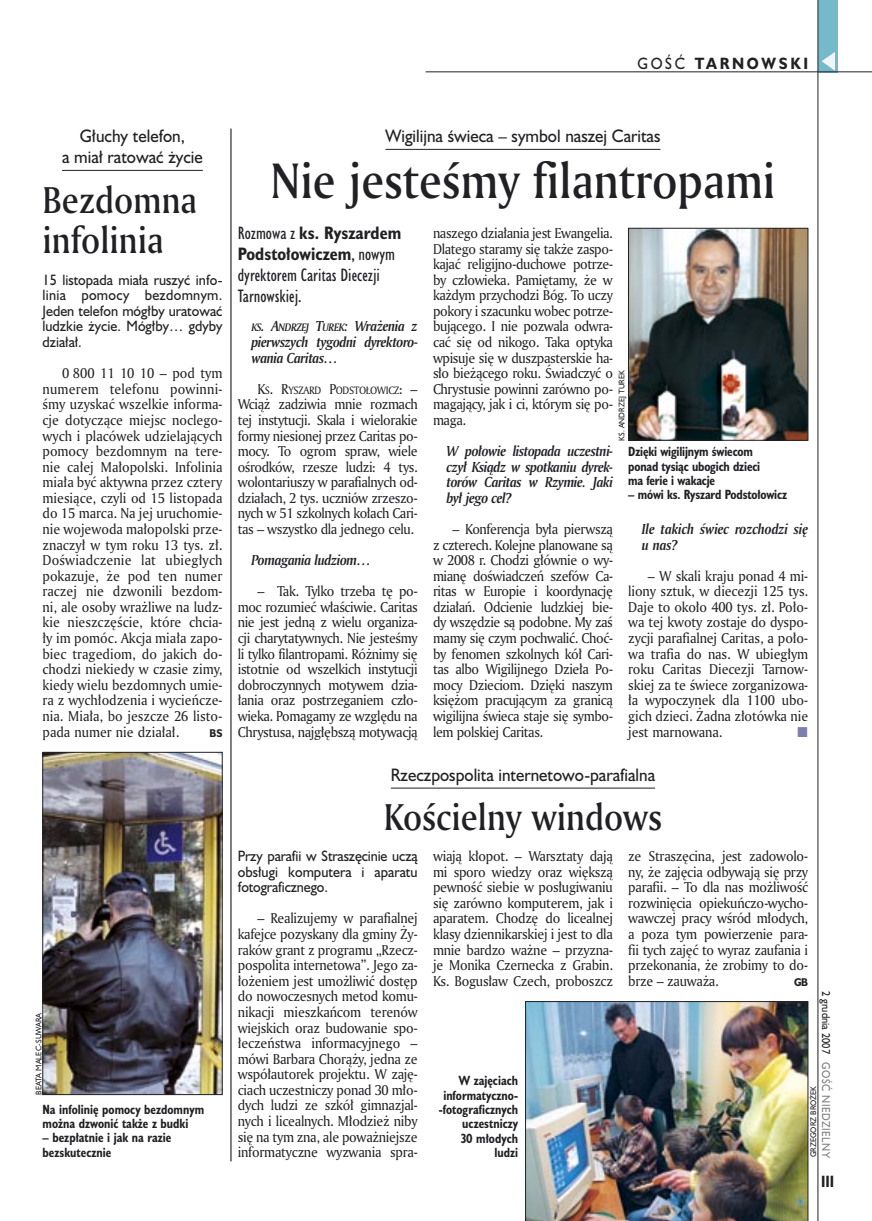
<style>
.page{position:relative;width:872px;height:1221px;background:#fff}
.page>*{position:absolute;margin:0;border:0;box-sizing:border-box;transform-origin:0 0}
._05a_tytyl_AmMd_32_pt{font:48px "Amerigo Md PL";color:#212125;scale:.9 1}
._05-9_tytyl_AmMd_24_pt{font:36px/40.5px "Amerigo Md PL";color:#212125;scale:.9 1}
._04-3_nadtytul_lokal{font:16.5px/21px "Humanst 521 PL";color:#212125;text-align:center;scale:.94 1}
._06-4_lead_lokal_HuCn_11_pt{font:16.5px/21px "Humanst 521 Cn PL";color:#212125}
._15b_temat_prawo{font:700 15px "Humanst 521 PL";letter-spacing:.2em;color:#212125;scale:.9 1}
._17_pagina_prawa{font:700 15px "Humanst 521 Cn PL";color:#212125;scale:.94 1}
._07_wywiad_pytanie{font:italic 700 13.95px/15.6px "Amerigo PL";letter-spacing:-.03em;color:#212125;text-align:justify;scale:.94 1}
._07_wywiad_pytanie-2{font:italic 700 13.95px/15.6px "Amerigo PL";letter-spacing:-.01em;color:#212125;scale:.94 1}
._01_body_tekst{font:13.8px/15.6px "Amerigo PL";letter-spacing:-.02em;color:#212125;text-align:justify;scale:.94 1}
._06-5_lead_lokal_maly_Hu_9_pt{font:13.8px/15.6px "Humanst 521 PL";color:#212125;text-align:justify;scale:.94 1}
._09_podpis_zdjecia_HuCnB{font:700 12.3px/14.4px "Humanst 521 Cn PL";color:#212125;scale:.94 1}
._19a_data_prawa_GOSC{font:10.5px "Humanst 521 PL";letter-spacing:.05em;color:#7f7f83;scale:.9 1}
._19_data_prawa{font:10.5px "Humanst 521 PL";color:#212125;scale:.9 1}
._01_body_tekst-2{font:10.35px "Amerigo PL";letter-spacing:-.04em;color:#212125;scale:.94 1}
._01_body_tekst-3{font:700 10.35px "Humanst 521 PL";color:#212125;scale:.9 1}
._09a_autor_zdjecia_Hu_5_pt{font:7.5px "Humanst 521 PL";color:#212125;scale:.94 1}
.s1{font-weight:400}
.s2{font-weight:700}
.s3{font-size:10.5px}
.s4{font-size:13.8px}
</style>
<div class="page">
<div style="left:818px;top:0;width:19px;height:72px;background:#75baca"></div>
<svg style="left:821px;top:52px;width:14px;height:19px"></svg>
<hr style="left:425px;top:72px;width:447px;height:1px;background:#212125">
<hr style="left:817px;top:0;width:1px;height:1220px;background:#212125">
<hr style="left:62px;top:170px;width:141px;height:1px;background:#212125">
<img style="left:45px;top:754px;width:175px;height:338px">
<div style="left:43px;top:752px;width:179px;height:342px;border:1px solid #212125"></div>
<img style="left:630px;top:230px;width:176px;height:208px">
<div style="left:628px;top:228px;width:180px;height:212px;border:1px solid #212125"></div>
<img style="left:525px;top:1001px;width:283px;height:219px">
<hr style="left:231px;top:129px;width:1px;height:1032px;background:#000">
<hr style="left:391px;top:787px;width:264px;height:1px;background:#212125">
<hr style="left:385px;top:149px;width:275px;height:1px;background:#212125">
<p class="_15b_temat_prawo" style="left:637px;top:53px;width:191px"><span class="s1">GOŚĆ</span> TARNOWSKI</p>
<p class="_04-3_nadtytul_lokal" style="left:62px;top:125px;width:151px">Głuchy telefon,<br>a miał ratować życie</p>
<p class="_05-9_tytyl_AmMd_24_pt" style="left:43px;top:178px;width:173px">Bezdomna infolinia</p>
<p class="_06-5_lead_lokal_maly_Hu_9_pt" style="left:43px;top:271px;width:193px">15 listopada miała ruszyć info&shy;linia pomocy bezdomnym.<br>Jeden telefon mógłby uratować ludzkie życie. Mógłby… gdyby działał.</p>
<p class="_01_body_tekst" style="left:43px;top:365px;width:193px;text-indent:20px">0 800 11 10 10 – pod tym numerem telefonu powinni&shy;śmy uzyskać wszelkie informa&shy;cje dotyczące miejsc noclego&shy;wych i placówek udzielających pomocy bezdomnym na tere&shy;nie całej Małopolski. Infolinia miała być aktywna przez cztery miesiące, czyli od 15 listopada do 15 marca. Na jej uruchomie&shy;nie wojewoda małopolski prze&shy;znaczył w tym roku 13 tys. zł.<br>Doświadczenie lat ubiegłych pokazuje, że pod ten numer raczej nie dzwonili bezdom&shy;ni, ale osoby wrażliwe na ludz&shy;kie nieszczęście, które chcia&shy;ły im pomóc. Akcja miała zapo&shy;biec tragediom, do jakich do&shy;chodzi niekiedy w czasie zimy, kiedy wielu bezdomnych umie&shy;ra z wychłodzenia i wycieńcze&shy;nia. Miała, bo jeszcze 26 listo&shy;pada numer nie działał.</p>
<p class="_01_body_tekst-3" style="left:209px;top:725px;width:16px">BS</p>
<p class="_09a_autor_zdjecia_Hu_5_pt" style="left:34px;top:1094px;width:89px;rotate:-90deg">BEATA MALEC-SUWARA</p>
<p class="_09_podpis_zdjecia_HuCnB" style="left:43px;top:1101px;width:173px">Na infolinię pomocy bezdomnym można dzwonić także z budki</p>
<p class="_09_podpis_zdjecia_HuCnB" style="left:43px;top:1130px;width:139px">– bezpłatnie i jak na razie bezskutecznie</p>
<p class="_04-3_nadtytul_lokal" style="left:385px;top:125px;width:294px">Wigilijna świeca – symbol naszej Caritas</p>
<p class="_05a_tytyl_AmMd_32_pt" style="left:270px;top:149px;width:562px">Nie jesteśmy filantropami</p>
<p class="_06-4_lead_lokal_HuCn_11_pt" style="left:238px;top:222px;width:165px">Rozmowa z <span class="s2">ks. Ryszardem<br>Podstołowiczem</span>, nowym dyrektorem Caritas Diecezji<br>Tarnowskiej.</p>
<p class="_01_body_tekst" style="left:433px;top:225px;width:193px">naszego działania jest Ewangelia.<br>Dlatego staramy się także zaspo&shy;kajać religijno-duchowe potrze&shy;by człowieka. Pamiętamy, że w każdym przychodzi Bóg. To uczy pokory i szacunku wobec potrze&shy;bującego. I nie pozwala odwra&shy;cać się od nikogo. Taka optyka wpisuje się w duszpasterskie ha&shy;sło bieżącego roku. Świadczyć o Chrystusie powinni zarówno po&shy;magający, jak i ci, którym się po&shy;maga.</p>
<p class="_07_wywiad_pytanie" style="left:446px;top:443px;width:179px">W połowie listopada uczestni&shy;czył Ksiądz w spotkaniu dyrek&shy;torów Caritas w Rzymie. Jaki był jego cel?</p>
<p class="_01_body_tekst" style="left:433px;top:521px;width:193px;text-indent:20px">– Konferencja była pierwszą z czterech. Kolejne planowane są w 2008 r. Chodzi głównie o wy&shy;mianę doświadczeń szefów Ca&shy;ritas w Europie i koordynację działań. Odcienie ludzkiej bie&shy;dy wszędzie są podobne. My zaś mamy się czym pochwalić. Choć&shy;by fenomen szkolnych kół Cari&shy;tas albo Wigilijnego Dzieła Po&shy;mocy Dzieciom. Dzięki naszym księżom pracującym za granicą wigilijna świeca staje się symbo&shy;lem polskiej Caritas.</p>
<p class="_07_wywiad_pytanie-2" style="left:642px;top:521px;width:178px">Ile takich świec rozchodzi się u nas?</p>
<p class="_07_wywiad_pytanie" style="left:251px;top:318px;width:179px"><span class="s3">KS</span>. A<span class="s3">NDRZEJ</span> T<span class="s3">UREK</span>: Wrażenia z pierwszych tygodni dyrektoro&shy;wania Caritas…</p>
<p class="_01_body_tekst-2" style="left:257px;top:383px;width:172px"><span class="s4">K</span>S<span class="s4">. R</span>YSZARD <span class="s4">P</span>ODSTOŁOWICZ<span class="s4">: –</span></p>
<p class="_01_body_tekst" style="left:238px;top:396px;width:193px">Wciąż zadziwia mnie rozmach tej instytucji. Skala i wielorakie formy niesionej przez Caritas po&shy;mocy. To ogrom spraw, wiele ośrodków, rzesze ludzi: 4 tys. wolontariuszy w parafialnych od&shy;działach, 2 tys. uczniów zrzeszo&shy;nych w 51 szkolnych kołach Cari&shy;tas – wszystko dla jednego celu.</p>
<p class="_07_wywiad_pytanie" style="left:251px;top:552px;width:129px">Pomagania ludziom…</p>
<p class="_01_body_tekst" style="left:238px;top:583px;width:193px;text-indent:20px">– Tak. Tylko trzeba tę po&shy;moc rozumieć właściwie. Caritas nie jest jedną z wielu organiza&shy;cji charytatywnych. Nie jesteśmy li tylko filantropami. Różnimy się istotnie od wszelkich instytucji dobroczynnych motywem dzia&shy;łania oraz postrzeganiem czło&shy;wieka. Pomagamy ze względu na Chrystusa, najgłębszą motywacją</p>
<p class="_09a_autor_zdjecia_Hu_5_pt" style="left:616px;top:440px;width:76px;rotate:-90deg">KS. ANDRZEJ TUREK</p>
<p class="_09_podpis_zdjecia_HuCnB" style="left:628px;top:444px;width:142px">Dzięki wigilijnym świecom ponad tysiąc ubogich dzieci ma ferie i wakacje</p>
<p class="_09_podpis_zdjecia_HuCnB" style="left:628px;top:487px;width:170px">– mówi ks. Ryszard Podstołowicz</p>
<p class="_01_body_tekst" style="left:628px;top:567px;width:193px;text-indent:20px">– W skali kraju ponad 4 mi&shy;liony sztuk, w diecezji 125 tys.<br>Daje to około 400 tys. zł. Poło&shy;wa tej kwoty zostaje do dyspo&shy;zycji parafialnej Caritas, a poło&shy;wa trafia do nas. W ubiegłym roku Caritas Diecezji Tarnow&shy;skiej za te świece zorganizowa&shy;ła wypoczynek dla 1100 ubo&shy;gich dzieci. Żadna złotówka nie jest marnowana.</p>
<p class="_04-3_nadtytul_lokal" style="left:391px;top:763px;width:282px">Rzeczpospolita internetowo-parafialna</p>
<p class="_05-9_tytyl_AmMd_24_pt" style="left:384px;top:796px;width:311px">Kościelny windows</p>
<p class="_06-5_lead_lokal_maly_Hu_9_pt" style="left:238px;top:847px;width:193px">Przy parafii w Straszęcinie uczą obsługi komputera i aparatu fotograficznego.</p>
<p class="_01_body_tekst" style="left:238px;top:910px;width:193px;text-indent:20px">– Realizujemy w parafialnej kafejce pozyskany dla gminy Ży&shy;raków grant z programu „Rzecz&shy;pospolita internetowa”. Jego za&shy;łożeniem jest umożliwić dostęp do nowoczesnych metod komu&shy;nikacji mieszkańcom terenów wiejskich oraz budowanie spo&shy;łeczeństwa informacyjnego – mówi Barbara Chorąży, jedna ze współautorek projektu. W zaję&shy;ciach uczestniczy ponad 30 mło&shy;dych ludzi ze szkół gimnazjal&shy;nych i licealnych. Młodzież niby się na tym zna, ale poważniejsze informatyczne wyzwania spra-</p>
<p class="_01_body_tekst" style="left:433px;top:848px;width:193px">wiają kłopot. – Warsztaty dają mi sporo wiedzy oraz większą pewność siebie w posługiwaniu się zarówno komputerem, jak i aparatem. Chodzę do licealnej klasy dziennikarskiej i jest to dla mnie bardzo ważne – przyzna&shy;je Monika Czernecka z Grabin.<br>Ks. Bogusław Czech, proboszcz</p>
<p class="_01_body_tekst" style="left:628px;top:848px;width:193px">ze Straszęcina, jest zadowolo&shy;ny, że zajęcia odbywają się przy parafii. – To dla nas możliwość rozwinięcia opiekuńczo-wycho&shy;wawczej pracy wśród młodych, a poza tym powierzenie para&shy;fii tych zajęć to wyraz zaufania i przekonania, że zrobimy to do&shy;brze – zauważa.</p>
<p class="_01_body_tekst-3" style="left:794px;top:974px;width:17px">GB</p>
<p class="_19_data_prawa" style="left:833px;top:990px;width:71px;rotate:90deg">2 grudnia 2007</p>
<p class="_09_podpis_zdjecia_HuCnB" style="left:439px;top:1072px;width:86px;text-align:right">W zajęciach informatyczno--fotograficznych uczestniczy<br>30 młodych ludzi</p>
<p class="_19a_data_prawa_GOSC" style="left:833px;top:1062px;width:108px;rotate:90deg">GOŚĆ NIEDZIELNY</p>
<p class="_09a_autor_zdjecia_Hu_5_pt" style="left:808px;top:1156px;width:77px;rotate:-90deg">GRZEGORZ BROŻEK</p>
<p class="_17_pagina_prawa" style="left:821px;top:1171px;width:15px">III</p>
</div>
